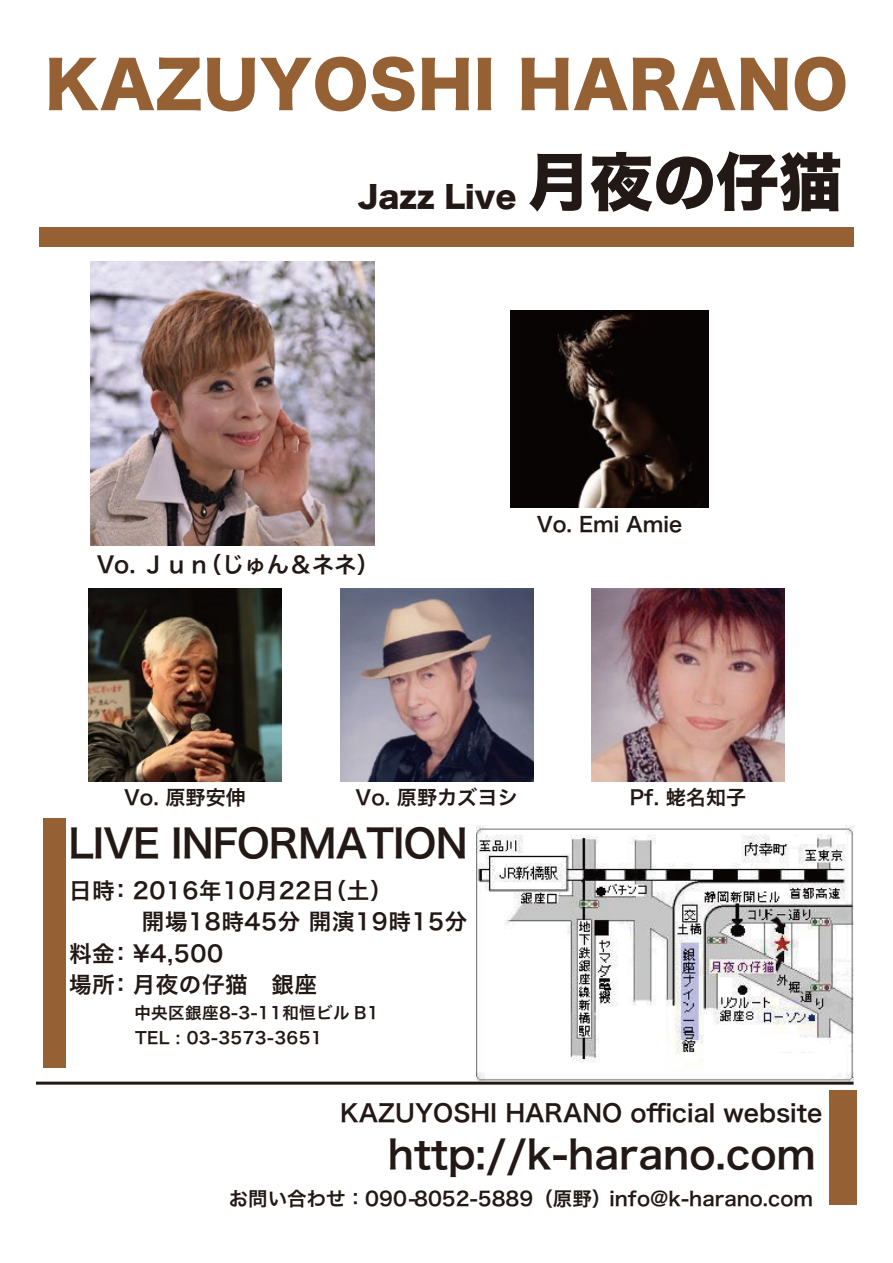
<style>
.page{position:relative;width:893px;height:1263px;background:#fff}
.page>*{position:absolute;margin:0;border:0;box-sizing:border-box;transform-origin:0 0}
.t1{font:63px "Hira Kaku Std N W8";letter-spacing:.01em;color:#956134}
.t2{font:63px "Hira Kaku Std W8";color:#221815}
.t3{font:39px "Hira Kaku Pro N W6";color:#221815}
.t4{font:39px "Hira Kaku Pro N W6";letter-spacing:-.02em;color:#221815}
.t5{font:30px "Hira Kaku Std W8";color:#221815}
.t6{font:24px "Hira Kaku Pro W6";color:#221815}
.t7{font:22.5px "Hira Kaku Pro W6";letter-spacing:.025em;color:#221815}
.t8{font:22.5px "Hira Kaku Pro W6";color:#221815}
.t9{font:20.55px "Hira Kaku Pro W6";color:#221815}
.t10{font:20.1px "Hira Kaku Pro W6";color:#221815}
.t11{font:19.5px "Hira Kaku Pro W6";color:#221815}
.t12{font:16.5px/24.8px "Hira Kaku Pro W6";letter-spacing:.025em;color:#221815}
.s1{font-family:"Hira Kaku Pro N W6"}
</style>
<div class="page">
<img style="left:477px;top:826px;width:376px;height:256px">
<hr style="left:36px;top:1082px;width:818px;height:3px;background:#221815">
<div style="left:830px;top:1090px;width:27px;height:114px;background:#956134"></div>
<div style="left:43px;top:819px;width:23px;height:249px;background:#956134"></div>
<div style="left:39px;top:227px;width:815px;height:20px;background:#956134"></div>
<img style="left:89px;top:588px;width:193px;height:193px">
<img style="left:340px;top:588px;width:193px;height:193px">
<img style="left:592px;top:588px;width:193px;height:193px">
<img style="left:511px;top:311px;width:197px;height:197px">
<img style="left:91px;top:262px;width:283px;height:283px">
<h1 class="t1" style="left:45px;top:50px;width:804px">KAZUYOSHI HARANO</h1>
<h3 class="t5" style="left:358px;top:180px;width:160px">Jazz Live</h3>
<h1 class="t2" style="left:527px;top:147px;width:316px">月夜の仔猫</h1>
<p class="t8" style="left:97px;top:544px;width:284px">Vo. Ｊｕｎ（じゅん＆ネネ）</p>
<p class="t9" style="left:537px;top:506px;width:147px">Vo. Emi Amie</p>
<p class="t10" style="left:124px;top:779px;width:123px">Vo. 原野安伸</p>
<p class="t10" style="left:356px;top:779px;width:164px">Vo. 原野カズヨシ</p>
<p class="t10" style="left:630px;top:779px;width:118px">Pf. 蛯名知子</p>
<h2 class="t4" style="left:69px;top:808px;width:401px">LIVE INFORMATION</h2>
<p class="t7" style="left:69px;top:870px;width:337px">日時：2016年10月22日（土）　</p>
<p class="t7" style="left:142px;top:901px;width:327px">開場18時45分 開演19時15分</p>
<p class="t7" style="left:69px;top:933px;width:156px">料金：¥4,500</p>
<p class="t7" style="left:69px;top:964px;width:249px">場所：月夜の仔猫　銀座</p>
<p class="t12" style="left:134px;top:1000px;width:246px">中央区銀座8-3-11和恒ビル B1<br>TEL : 03-3573-3651</p>
<p class="t6" style="left:340px;top:1091px;width:484px">KAZUYOSHI HARANO official website</p>
<h2 class="t3" style="left:388px;top:1119px;width:429px">http://k-harano.com</h2>
<p class="t11" style="left:229px;top:1181px;width:586px">お問い合わせ：090-8052-5889（原野）<span class="s1">info@k-harano.com</span></p>
</div>
